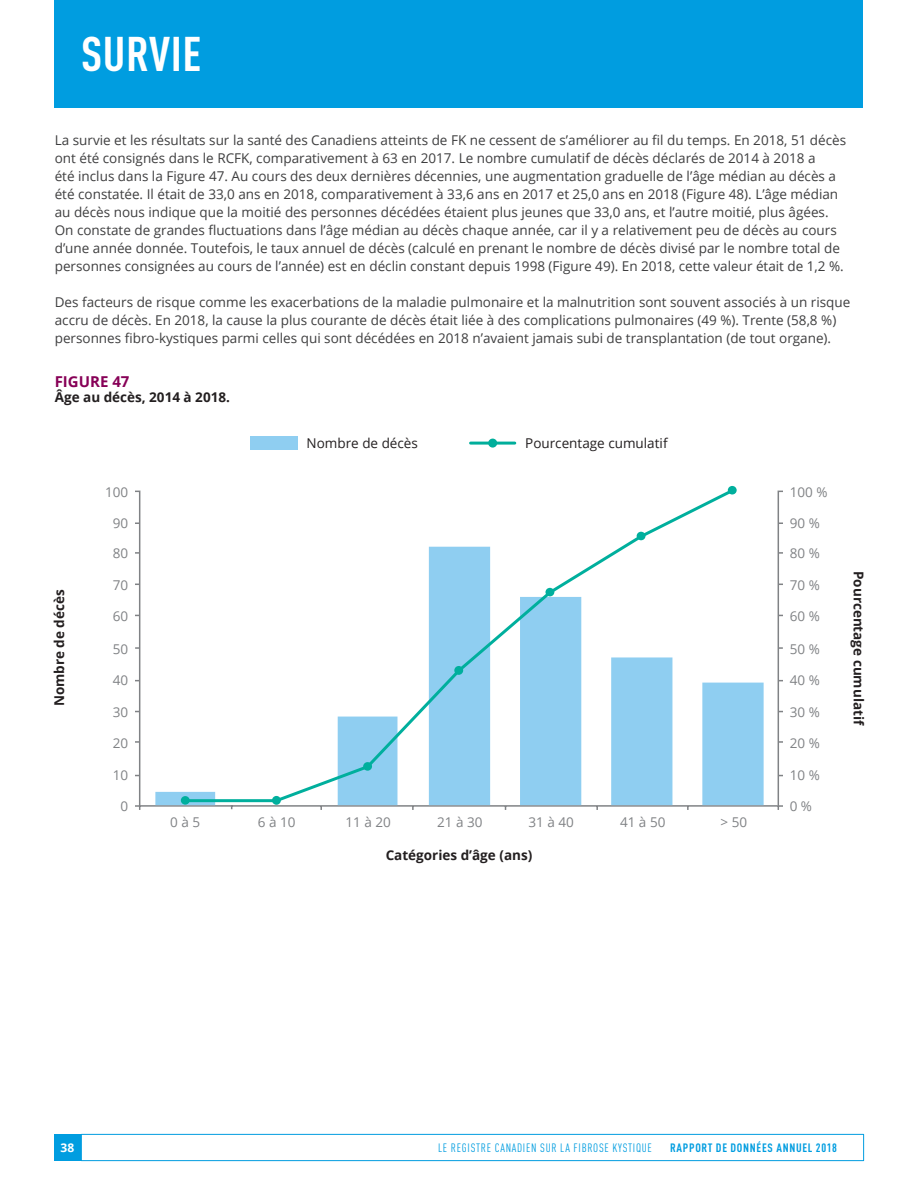
<style>
.page{position:relative;width:918px;height:1188px;background:#fff}
.page>*{position:absolute;margin:0;border:0;box-sizing:border-box;transform-origin:0 0}
.t1{font:700 condensed 48px "DINOT";letter-spacing:.01em;color:#fff}
.t2{font:700 15px "Open Sans";color:#870157}
.t3{font:13.5px/18px "Open Sans";color:#3e3e3f}
.t4{font:13.5px "Open Sans";color:#808285}
.t5{font:700 13.5px "Open Sans";color:#231f20}
.t6{font:13.5px "Open Sans";color:#231f20}
.t7{font:condensed 12px "DINOT";letter-spacing:.06em;color:#009de0}
.t8{font:700 condensed 12px "DINOT";letter-spacing:.06em;color:#009de0}
.t9{font:700 12px "Open Sans";color:#fff}
</style>
<div class="page">
<div style="left:54px;top:1134px;width:27px;height:27px;background:#009de0"></div>
<div style="left:55px;top:0;width:808px;height:108px;background:#009de0"></div>
<div style="left:81px;top:1134px;width:783px;height:27px;border:1px solid #009de0"></div>
<svg style="left:135px;top:490px;width:6px;height:320px"></svg>
<svg style="left:777px;top:490px;width:6px;height:320px"></svg>
<hr style="left:140px;top:805px;width:638px;height:2px;background:#808285">
<svg style="left:155px;top:682px;width:609px;height:123px;fill:#8fcef1"></svg>
<svg style="left:182px;top:487px;width:554px;height:317px"></svg>
<div style="left:181px;top:796px;width:9px;height:9px;background:#00af9d;border-radius:50%"></div>
<div style="left:272px;top:796px;width:9px;height:9px;background:#00af9d;border-radius:50%"></div>
<div style="left:363px;top:762px;width:9px;height:9px;background:#00af9d;border-radius:50%"></div>
<div style="left:454px;top:666px;width:9px;height:9px;background:#00af9d;border-radius:50%"></div>
<div style="left:545px;top:588px;width:9px;height:8px;background:#00af9d;border-radius:50%"></div>
<div style="left:637px;top:532px;width:9px;height:8px;background:#00af9d;border-radius:50%"></div>
<div style="left:728px;top:486px;width:9px;height:9px;background:#00af9d;border-radius:50%"></div>
<div style="left:250px;top:436px;width:48px;height:14px;background:#8fcef1"></div>
<hr style="left:471px;top:442px;width:44px;height:3px;background:#00ae9b">
<div style="left:488px;top:439px;width:9px;height:9px;background:#00ae9b;border-radius:50%"></div>
<p class="t1" style="left:81px;top:25px;width:122px">SURVIE</p>
<p class="t3" style="left:55px;top:131px;width:793px">La survie et les résultats sur la santé des Canadiens atteints de FK ne cessent de s’améliorer au fil du temps. En 2018, 51 décès ont été consignés dans le RCFK, comparativement à 63 en 2017. Le nombre cumulatif de décès déclarés de 2014 à 2018 a<br>été inclus dans la Figure 47. Au cours des deux dernières décennies, une augmentation graduelle de l’âge médian au décès a été constatée. Il était de 33,0 ans en 2018, comparativement à 33,6 ans en 2017 et 25,0 ans en 2018 (Figure 48). L’âge médian au décès nous indique que la moitié des personnes décédées étaient plus jeunes que 33,0 ans, et l’autre moitié, plus âgées.<br>On constate de grandes fluctuations dans l’âge médian au décès chaque année, car il y a relativement peu de décès au cours d’une année donnée. Toutefois, le taux annuel de décès (calculé en prenant le nombre de décès divisé par le nombre total de personnes consignées au cours de l’année) est en déclin constant depuis 1998 (Figure 49). En 2018, cette valeur était de 1,2 %.</p>
<p class="t3" style="left:55px;top:293px;width:797px">Des facteurs de risque comme les exacerbations de la maladie pulmonaire et la malnutrition sont souvent associés à un risque accru de décès. En 2018, la cause la plus courante de décès était liée à des complications pulmonaires (49 %). Trente (58,8 %) personnes fibro-kystiques parmi celles qui sont décédées en 2018 n’avaient jamais subi de transplantation (de tout organe).</p>
<p class="t2" style="left:55px;top:371px;width:76px">FIGURE 47</p>
<p class="t5" style="left:55px;top:388px;width:177px">Âge au décès, 2014 à 2018.</p>
<p class="t6" style="left:307px;top:434px;width:113px">Nombre de décès</p>
<p class="t6" style="left:525px;top:434px;width:144px">Pourcentage cumulatif</p>
<p class="t5" style="left:50px;top:706px;width:118px;rotate:-90deg">Nombre de décès</p>
<p class="t4" style="left:105px;top:483px;width:25px">100</p>
<p class="t4" style="left:113px;top:514px;width:17px">90</p>
<p class="t4" style="left:113px;top:544px;width:17px">80</p>
<p class="t4" style="left:113px;top:575px;width:17px">70</p>
<p class="t4" style="left:113px;top:607px;width:17px">60</p>
<p class="t4" style="left:113px;top:640px;width:17px">50</p>
<p class="t4" style="left:113px;top:671px;width:17px">40</p>
<p class="t4" style="left:113px;top:703px;width:17px">30</p>
<p class="t4" style="left:113px;top:734px;width:17px">20</p>
<p class="t4" style="left:113px;top:766px;width:17px">10</p>
<p class="t4" style="left:121px;top:797px;width:9px">0</p>
<p class="t4" style="left:170px;top:813px;width:31px">0 à 5</p>
<p class="t4" style="left:258px;top:813px;width:39px">6 à 10</p>
<p class="t4" style="left:346px;top:813px;width:47px">11 à 20</p>
<p class="t4" style="left:437px;top:813px;width:47px">21 à 30</p>
<p class="t4" style="left:529px;top:813px;width:47px">31 à 40</p>
<p class="t4" style="left:620px;top:813px;width:47px">41 à 50</p>
<p class="t4" style="left:721px;top:813px;width:28px">&gt; 50</p>
<p class="t5" style="left:386px;top:846px;width:148px">Catégories d’âge (ans)</p>
<p class="t4" style="left:790px;top:483px;width:39px">100 %</p>
<p class="t4" style="left:790px;top:514px;width:32px">90 %</p>
<p class="t4" style="left:790px;top:544px;width:32px">80 %</p>
<p class="t4" style="left:790px;top:575px;width:32px">70 %</p>
<p class="t4" style="left:790px;top:607px;width:32px">60 %</p>
<p class="t4" style="left:790px;top:640px;width:32px">50 %</p>
<p class="t4" style="left:790px;top:671px;width:32px">40 %</p>
<p class="t4" style="left:790px;top:703px;width:32px">30 %</p>
<p class="t4" style="left:790px;top:734px;width:32px">20 %</p>
<p class="t4" style="left:790px;top:766px;width:32px">10 %</p>
<p class="t4" style="left:790px;top:797px;width:24px">0 %</p>
<p class="t5" style="left:868px;top:571px;width:156px;rotate:90deg">Pourcentage cumulatif</p>
<p class="t9" style="left:61px;top:1139px;width:15px">38</p>
<p class="t7" style="left:438px;top:1141px;width:215px">LE REGISTRE CANADIEN SUR LA FIBROSE KYSTIQUE</p>
<p class="t8" style="left:670px;top:1141px;width:168px">RAPPORT DE DONNÉES ANNUEL 2018</p>
</div>
